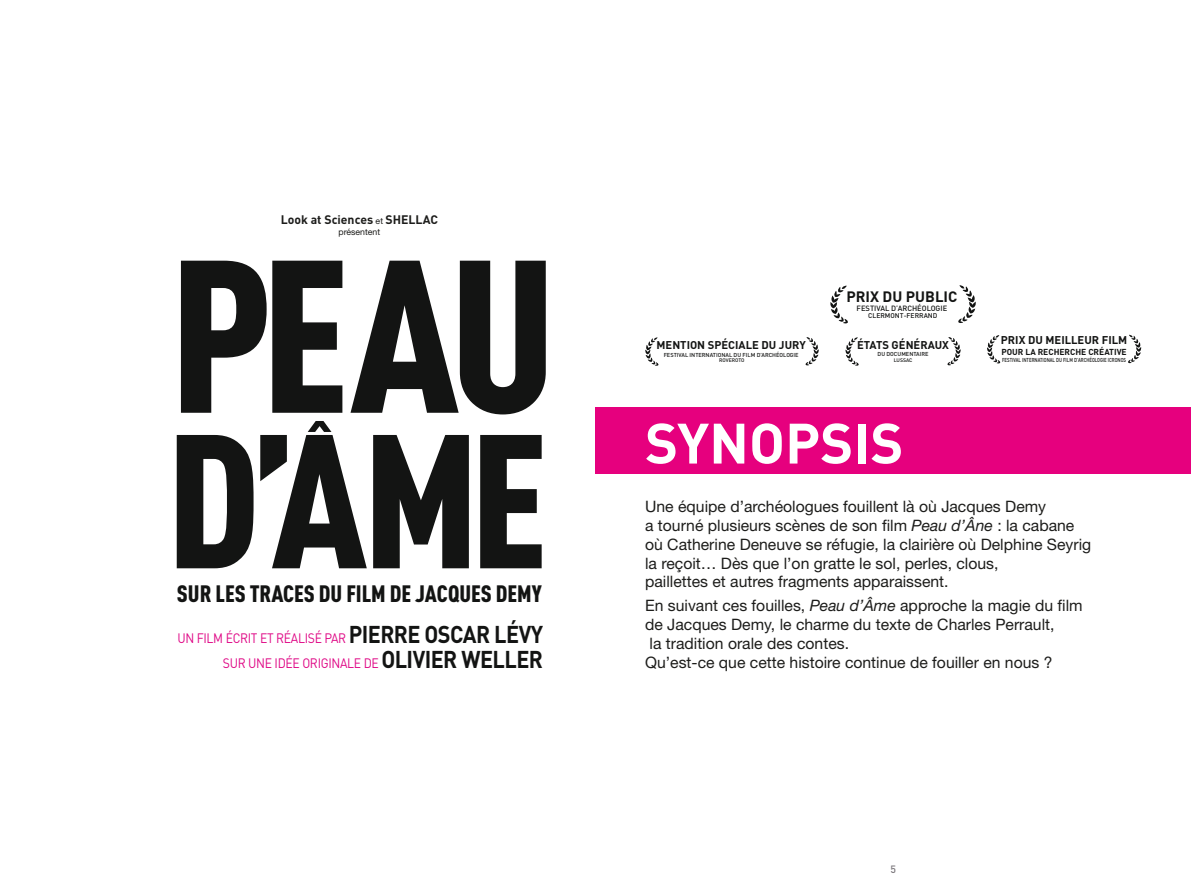
<style>
.page{position:relative;width:1191px;height:893px;background:#fff}
.page>*{position:absolute;margin:0;border:0;box-sizing:border-box;transform-origin:0 0}
.t1{font:700 56px "DIN";color:#fff}
.t2{font:900 condensed 23.45px "DIN Pro";color:#131413}
.t3{font:15.75px/18.9px "Helvetica Neue LT Std";color:#1d1d1b}
.t4{font:700 14.88px "DIN";color:#131413}
.t5{font:13.47px/24.8px "DIN";letter-spacing:-.025em;color:#df0685;text-align:right;scale:.9 1}
.t6{font:700 12.25px "DIN";color:#1d1d1b}
.t7{font:700 11.2px "DIN";color:#131413}
.t8{font:500 10.5px "DIN";color:#7b777c}
.t9{font:8.75px "Helvetica Neue LT Std";color:#1d1d1b}
.t10{font:700 8.58px "DIN";color:#131413}
.t11{font:500 7.52px "DIN";color:#131413}
.t12{font:500 6.83px "DIN";color:#131413}
.t13{font:500 5.6px "DIN";color:#131413}
.t14{font:500 5.6px "DIN";color:#131413;scale:.77 1}
.t15{font:500 5.08px "DIN";letter-spacing:-.005em;color:#131413}
.s1{font-family:"Helvetica Neue LT Std";font-weight:400;font-size:8.75px}
.s2{font-weight:700;font-size:23.97px;color:#131413}
.s3{font-style:italic}
</style>
<div class="page">
<div style="left:595px;top:407px;width:596px;height:67px;background:#e6007e"></div>
<svg style="left:181px;top:261px;width:161px;height:152px"></svg>
<svg style="left:350px;top:261px;width:196px;height:153px"></svg>
<svg style="left:177px;top:435px;width:76px;height:133px"></svg>
<svg style="left:260px;top:421px;width:107px;height:147px"></svg>
<svg style="left:373px;top:435px;width:96px;height:133px"></svg>
<svg style="left:480px;top:435px;width:61px;height:133px"></svg>
<svg style="left:830px;top:286px;width:18px;height:38px"></svg>
<svg style="left:958px;top:285px;width:18px;height:38px"></svg>
<svg style="left:845px;top:337px;width:13px;height:29px"></svg>
<svg style="left:947px;top:337px;width:13px;height:28px"></svg>
<svg style="left:645px;top:337px;width:13px;height:29px"></svg>
<svg style="left:805px;top:337px;width:14px;height:29px"></svg>
<svg style="left:987px;top:335px;width:13px;height:29px"></svg>
<svg style="left:1128px;top:335px;width:13px;height:28px"></svg>
<p class="t6" style="left:281px;top:212px;width:159px">Look at Sciences <span class="s1">et</span> SHELLAC</p>
<p class="t9" style="left:338px;top:226px;width:43px">présentent</p>
<h2 class="t2" style="left:177px;top:575px;width:366px">SUR LES TRACES DU FILM DE JACQUES DEMY</h2>
<p class="t5" style="left:177px;top:626px;width:408px">UN FILM ÉCRIT ET RÉALISÉ PAR <span class="s2">PIERRE OSCAR LÉVY<br></span>SUR UNE IDÉE ORIGINALE DE <span class="s2">OLIVIER WELLER</span></p>
<p class="t7" style="left:656px;top:338px;width:151px">MENTION SPÉCIALE DU JURY</p>
<p class="t13" style="left:663px;top:351px;width:136px">FESTIVAL INTERNATIONAL DU FILM D’ARCHÉOLOGIE</p>
<p class="t15" style="left:719px;top:357px;width:27px">ROVEROTO</p>
<p class="t4" style="left:846px;top:286px;width:112px">PRIX DU PUBLIC</p>
<p class="t11" style="left:856px;top:304px;width:92px">FESTIVAL D’ARCHÉOLOGIE</p>
<p class="t12" style="left:868px;top:312px;width:71px">CLERMONT-FERRAND</p>
<p class="t7" style="left:857px;top:338px;width:93px">ÉTATS GÉNÉRAUX</p>
<p class="t13" style="left:877px;top:351px;width:52px">DU DOCUMENTAIRE</p>
<p class="t15" style="left:893px;top:357px;width:20px">LUSSAC</p>
<h1 class="t1" style="left:645px;top:407px;width:260px">SYNOPSIS</h1>
<p class="t7" style="left:1001px;top:333px;width:128px">PRIX DU MEILLEUR FILM</p>
<p class="t10" style="left:1001px;top:346px;width:127px">POUR LA RECHERCHE CRÉATIVE</p>
<p class="t14" style="left:1002px;top:356px;width:163px">FESTIVAL INTERNATIONAL DU FILM D'ARCHÉOLOGIE ICRONOS</p>
<p class="t3" style="left:645px;top:497px;width:448px">Une équipe d’archéologues fouillent là où Jacques Demy<br>a tourné plusieurs scènes de son film <span class="s3">Peau d’Âne</span> : la cabane où Catherine Deneuve se réfugie, la clairière où Delphine Seyrig la reçoit… Dès que l’on gratte le sol, perles, clous,<br>paillettes et autres fragments apparaissent.</p>
<p class="t3" style="left:645px;top:596px;width:439px">En suivant ces fouilles, <span class="s3">Peau d’Âme</span> approche la magie du film de Jacques Demy, le charme du texte de Charles Perrault,<br>la tradition orale des contes.<br>Qu’est-ce que cette histoire continue de fouiller en nous ?</p>
<p class="t8" style="left:890px;top:862px;width:7px">5</p>
</div>
